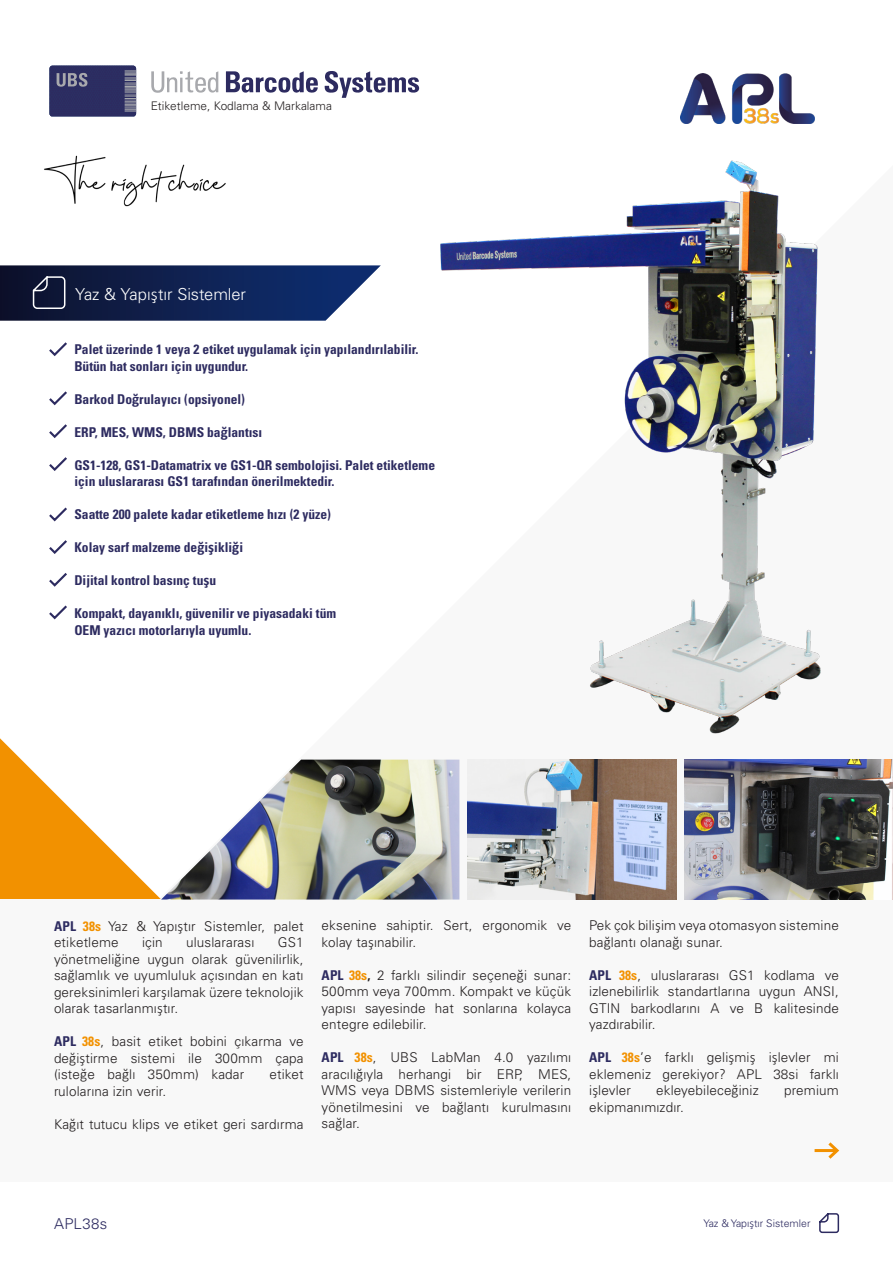
<style>
.page{position:relative;width:893px;height:1263px;background:#fff}
.page>*{position:absolute;margin:0;border:0;box-sizing:border-box;transform-origin:0 0}
.t1{font:300 16.5px "Univers";letter-spacing:-.005em;color:#fff}
.t2{font:300 15px "Univers";letter-spacing:.02em;color:#2d2b60}
.text{font:300 13.5px/16.5px "Univers";letter-spacing:.01em;color:#231f20;text-align:justify}
.t3{font:700 condensed 13.5px/16.5px "Univers";color:#2d2b60}
.t4{font:300 11.85px "Univers";color:#231f20}
.t5{font:300 10.5px "Univers";color:#2d2b60}
.s1{font-family:"Calibri";font-size:18px}
.s2{font-family:"Calibri";font-stretch:normal;font-size:15px}
.s3{font-weight:700;font-stretch:condensed;color:#2d2b60}
.s4{font-weight:700;font-stretch:condensed;color:#f29100}
.s5{font-family:"Calibri";font-size:15px}
.s6{font-weight:700;font-stretch:condensed}
.s7{font-family:"Calibri";font-size:12px}
</style>
<div class="page">
<svg style="left:0;top:738px;width:161px;height:161px"></svg>
<div style="left:0;top:899px;width:893px;height:364px;background:#f8f8f8"></div>
<hr style="left:815px;top:1149px;width:22px;height:3px;background:#f29100">
<svg style="left:825px;top:1142px;width:15px;height:17px"></svg>
<img style="left:682px;top:73px;width:110px;height:38px">
<img style="left:440px;top:111px;width:381px;height:623px">
<svg style="left:49px;top:342px;width:18px;height:15px"></svg>
<svg style="left:49px;top:391px;width:18px;height:15px"></svg>
<svg style="left:49px;top:457px;width:18px;height:14px"></svg>
<svg style="left:49px;top:424px;width:18px;height:14px"></svg>
<svg style="left:49px;top:507px;width:18px;height:15px"></svg>
<svg style="left:49px;top:540px;width:18px;height:14px"></svg>
<svg style="left:49px;top:573px;width:18px;height:14px"></svg>
<svg style="left:49px;top:605px;width:18px;height:15px"></svg>
<svg style="left:0;top:265px;width:381px;height:56px;background:#24345e"></svg>
<img style="left:468px;top:760px;width:208px;height:139px">
<img style="left:161px;top:760px;width:298px;height:139px">
<img style="left:684px;top:760px;width:209px;height:139px">
<div style="left:0;top:1182px;width:893px;height:81px;background:#fff"></div>
<img style="left:44px;top:155px;width:182px;height:52px">
<svg style="left:324px;top:71px;width:95px;height:27px"></svg>
<svg style="left:226px;top:71px;width:92px;height:22px"></svg>
<svg style="left:151px;top:71px;width:67px;height:22px"></svg>
<svg style="left:49px;top:66px;width:87px;height:50px;background:#3a3b6a"></svg>
<svg style="left:819px;top:1213px;width:21px;height:21px"></svg>
<p class="t4" style="left:151px;top:99px;width:183px">Etiketleme, Kodlama &amp; Markalama</p>
<p class="t1" style="left:75px;top:284px;width:172px">Yaz &amp; Yapı<span class="s1">ş</span>tır Sistemler</p>
<p class="t3" style="left:74px;top:341px;width:346px">Palet üzerinde 1 veya 2 etiket uygulamak için yapılandırılabilir.<br>Bütün hat sonları için uygundur.</p>
<p class="t3" style="left:74px;top:390px;width:172px">Barkod Do<span class="s2">ğ</span>rulayıcı (opsiyonel)</p>
<p class="t3" style="left:74px;top:423px;width:189px">ERP, MES, WMS, DBMS ba<span class="s2">ğ</span>lantısı</p>
<p class="t3" style="left:74px;top:456px;width:362px">GS1-128, GS1-Datamatrix ve GS1-QR sembolojisi. Palet etiketleme için uluslararası GS1 tarafından önerilmektedir.</p>
<p class="t3" style="left:74px;top:506px;width:258px">Saatte 200 palete kadar etiketleme hızı (2 yüze)</p>
<p class="t3" style="left:74px;top:539px;width:170px">Kolay sarf malzeme de<span class="s2">ğ</span>i<span class="s2">ş</span>ikli<span class="s2">ğ</span>i</p>
<p class="t3" style="left:74px;top:572px;width:143px">Dijital kontrol basınç tu<span class="s2">ş</span>u</p>
<p class="t3" style="left:74px;top:605px;width:263px">Kompakt, dayanıklı, güvenilir ve piyasadaki tüm<br>OEM yazıcı motorlarıyla uyumlu.</p>
<p class="text" style="left:54px;top:918px;width:251px"><span class="s3">APL</span> <span class="s4">38s</span> Yaz &amp; Yapı<span class="s5">ş</span>tır Sistemler, palet etiketleme</p>
<p class="text" style="left:54px;top:934px;width:251px;text-indent:224px">GS1 yönetmeli<span class="s5">ğ</span>ine uygun olarak güvenilirlik, sa<span class="s5">ğ</span>lamlık ve uyumluluk açısından en katı gereksinimleri kar<span class="s5">ş</span>ılamak üzere teknolojik olarak tasarlanmı<span class="s5">ş</span>tır.</p>
<p class="text" style="left:54px;top:1033px;width:251px"><span class="s3">APL</span> <span class="s4">38s</span>, basit etiket bobini çıkarma ve de<span class="s5">ğ</span>i<span class="s5">ş</span>tirme sistemi ile 300mm çapa (iste<span class="s5">ğ</span>e ba<span class="s5">ğ</span>lı 350mm) kadar</p>
<p class="text" style="left:142px;top:934px;width:22px">için</p>
<p class="text" style="left:186px;top:934px;width:70px">uluslararası</p>
<p class="text" style="left:269px;top:1066px;width:36px">etiket</p>
<p class="text" style="left:54px;top:1083px;width:114px">rulolarına izin verir.</p>
<p class="text" style="left:54px;top:1116px;width:251px">Ka<span class="s5">ğ</span>ıt tutucu klips ve etiket geri sardırma</p>
<p class="text" style="left:322px;top:917px;width:251px">eksenine sahiptir. Sert, ergonomik ve kolay ta<span class="s5">ş</span>ınabilir.</p>
<p class="text" style="left:322px;top:967px;width:251px"><span class="s3">APL</span> <span class="s4">38s</span><span class="s6">,</span> 2 farklı silindir seçene<span class="s5">ğ</span>i sunar:<br>500mm veya 700mm. Kompakt ve küçük yapısı sayesinde hat sonlarına kolayca entegre edilebilir.</p>
<p class="text" style="left:322px;top:1049px;width:251px"><span class="s3">APL</span> <span class="s4">38s</span>, UBS LabMan 4.0 yazılımı aracılı<span class="s5">ğ</span>ıyla herhangi bir ERP, MES, WMS veya DBMS sistemleriyle verilerin yönetilmesini ve ba<span class="s5">ğ</span>lantı kurulmasını sa<span class="s5">ğ</span>lar.</p>
<p class="text" style="left:589px;top:917px;width:251px">Pek çok bili<span class="s5">ş</span>im veya otomasyon sistemine ba<span class="s5">ğ</span>lantı olana<span class="s5">ğ</span>ı sunar.</p>
<p class="text" style="left:589px;top:967px;width:251px"><span class="s3">APL</span> <span class="s4">38s</span>, uluslararası GS1 kodlama ve izlenebilirlik standartlarına uygun ANSI, GTIN barkodlarını A ve B kalitesinde yazdırabilir.</p>
<p class="text" style="left:589px;top:1049px;width:251px"><span class="s3">APL</span> <span class="s4">38s</span>’e farklı geli<span class="s5">ş</span>mi<span class="s5">ş</span> i<span class="s5">ş</span>levler mi eklemeniz gerekiyor? APL 38si farklı i<span class="s5">ş</span>levler</p>
<p class="text" style="left:656px;top:1082px;width:104px">ekleyebilece<span class="s5">ğ</span>iniz</p>
<p class="text" style="left:784px;top:1082px;width:56px">premium</p>
<p class="text" style="left:589px;top:1099px;width:96px">ekipmanımızdır.</p>
<p class="t2" style="left:54px;top:1215px;width:55px">APL38s</p>
<p class="t5" style="left:703px;top:1217px;width:109px">Yaz &amp; Yapı<span class="s7">ş</span>tır Sistemler</p>
</div>
